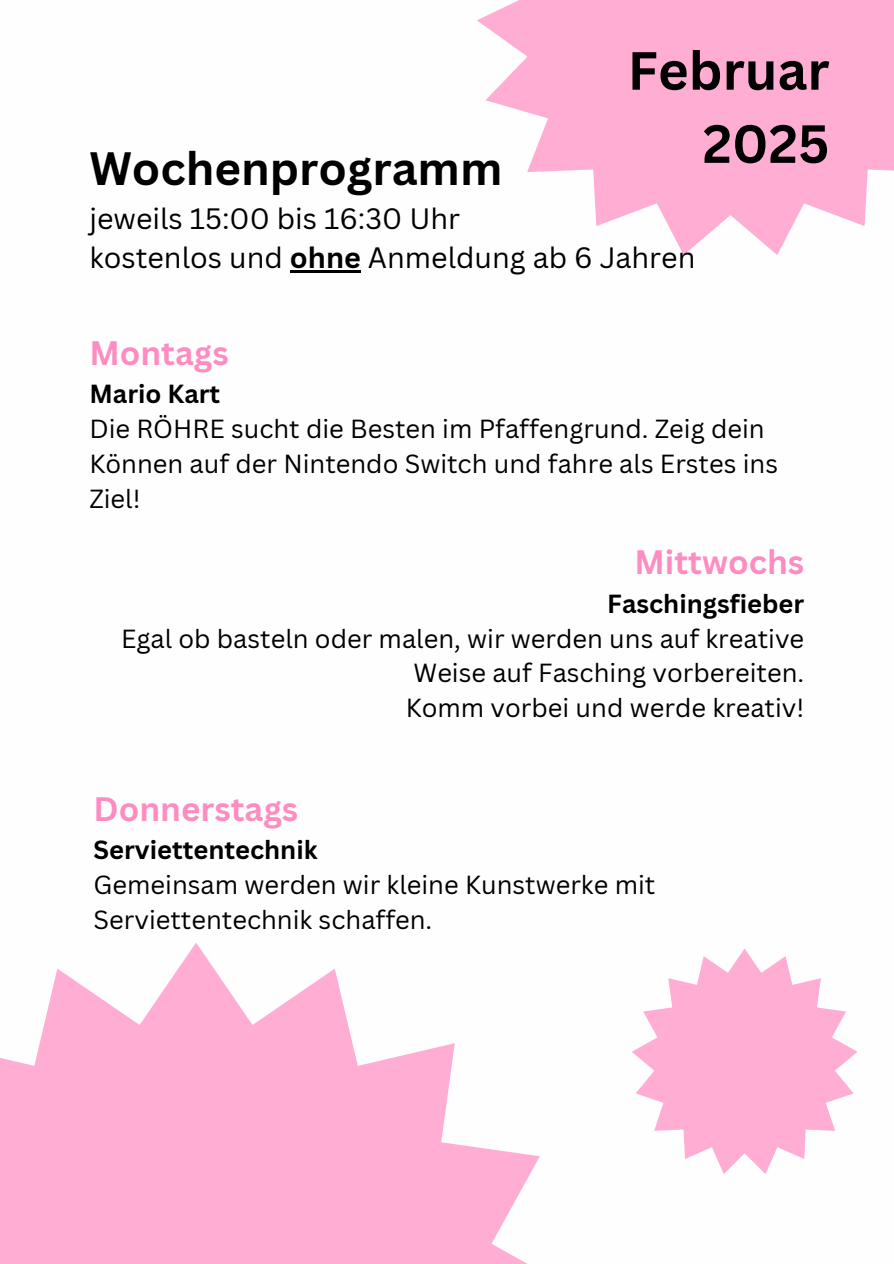
<style>
.page{position:relative;width:894px;height:1264px;background:#fff}
.page>*{position:absolute;margin:0;border:0;box-sizing:border-box;transform-origin:0 0}
.t1{font:700 52.5px/73.2px "Canva Sans";color:#000;text-align:right}
.t2{font:700 45.45px "Canva Sans";color:#000}
.t3{font:700 33px "Canva Sans";color:#fd8dc1}
.t4{font:28.65px/39.3px "Canva Sans";color:#000}
.t5{font:25.5px/34.8px "Canva Sans";color:#000}
.t6{font:700 25.5px "Canva Sans";color:#000}
.s1{font-weight:700}
</style>
<div class="page">
<svg style="left:477px;top:0;width:416px;height:255px;fill:#ffadd3"></svg>
<svg style="left:0;top:943px;width:540px;height:320px;fill:#ffadd3"></svg>
<hr style="left:290px;top:270px;width:71px;height:2px;background:#000">
<svg style="left:632px;top:948px;width:225px;height:226px;fill:#ffadd3"></svg>
<h1 class="t1" style="left:627px;top:33px;width:203px">Februar<br>2025</h1>
<p class="t2" style="left:89px;top:136px;width:414px">Wochenprogramm</p>
<p class="t4" style="left:89px;top:198px;width:607px">jeweils 15:00 bis 16:30 Uhr<br>kostenlos und <span class="s1">ohne</span> Anmeldung ab 6 Jahren</p>
<h2 class="t3" style="left:89px;top:330px;width:141px">Montags</h2>
<p class="t6" style="left:89px;top:376px;width:132px">Mario Kart</p>
<p class="t5" style="left:89px;top:411px;width:690px">Die RÖHRE sucht die Besten im Pfaffengrund. Zeig dein<br>Können auf der Nintendo Switch und fahre als Erstes ins<br>Ziel!</p>
<p class="t3" style="left:634px;top:539px;width:171px">Mittwochs</p>
<p class="t6" style="left:607px;top:585px;width:198px">Faschingsfieber</p>
<p class="t5" style="left:121px;top:620px;width:684px;text-align:right">Egal ob basteln oder malen, wir werden uns auf kreative<br>Weise auf Fasching vorbereiten.</p>
<p class="t5" style="left:405px;top:690px;width:400px">Komm vorbei und werde kreativ!</p>
<p class="t3" style="left:94px;top:785px;width:206px">Donnerstags</p>
<p class="t6" style="left:94px;top:831px;width:225px">Serviettentechnik</p>
<p class="t5" style="left:94px;top:866px;width:563px">Gemeinsam werden wir kleine Kunstwerke mit<br>Serviettentechnik schaffen.</p>
</div>
